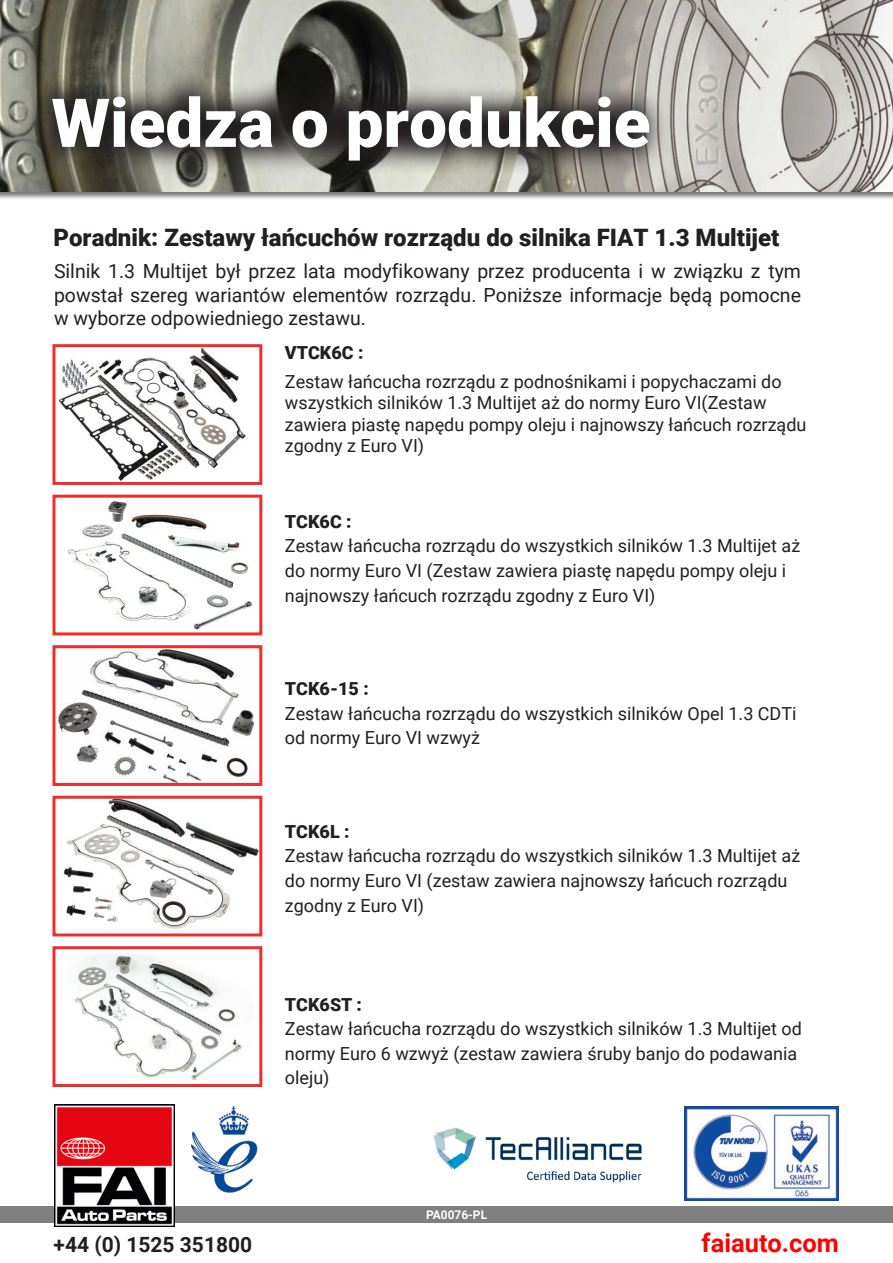
<style>
.page{position:relative;width:893px;height:1263px;background:#fff}
.page>*{position:absolute;margin:0;border:0;box-sizing:border-box;transform-origin:0 0}
.t1{font:900 67.5px "Roboto";color:#fff}
.t2{font:700 25.5px "Roboto";color:#f00}
.t3{font:900 24px "Roboto";color:#231f20}
.t4{font:700 21px "Roboto";color:#231f20}
.t5{font:19.5px/23.4px "Roboto";color:#231f20;text-align:justify}
.t6{font:18px/24.6px "Roboto";color:#231f20}
.t7{font:700 12px "Roboto";color:#fff}
.s1{font-weight:900}
</style>
<div class="page">
<div style="left:0;top:0;width:893px;height:200px;background:#231f20;opacity:.63"></div>
<img style="left:0;top:0;width:893px;height:191px">
<svg style="left:27px;top:68px;width:642px;height:107px;background:#5f5c57"></svg>
<img style="left:684px;top:1106px;width:155px;height:95px">
<div style="left:0;top:1206px;width:893px;height:17px;background:#808080"></div>
<img style="left:54px;top:1104px;width:121px;height:122px">
<img style="left:433px;top:1127px;width:209px;height:56px">
<img style="left:192px;top:1106px;width:66px;height:87px">
<img style="left:58px;top:348px;width:188px;height:133px">
<div style="left:52px;top:344px;width:210px;height:141px;border:3px solid #ee2d2d"></div>
<img style="left:68px;top:501px;width:184px;height:129px">
<div style="left:52px;top:495px;width:210px;height:140px;border:3px solid #ee2d2d"></div>
<img style="left:57px;top:649px;width:198px;height:133px">
<div style="left:52px;top:645px;width:210px;height:141px;border:3px solid #ee2d2d"></div>
<img style="left:63px;top:800px;width:195px;height:129px">
<div style="left:52px;top:796px;width:210px;height:140px;border:3px solid #ee2d2d"></div>
<img style="left:74px;top:954px;width:170px;height:127px">
<div style="left:52px;top:946px;width:210px;height:141px;border:3px solid #ee2d2d"></div>
<p class="t1" style="left:51px;top:76px;width:600px">Wiedza o produkcie</p>
<p class="t3" style="left:53px;top:221px;width:727px">Poradnik: Zestawy łańcuchów rozrządu do silnika FIAT 1.3 Multijet</p>
<p class="t5" style="left:54px;top:259px;width:748px">Silnik 1.3 Multijet był przez lata modyfikowany przez producenta i w związku z tym powstał szereg wariantów elementów rozrządu. Poniższe informacje będą pomocne w wyborze odpowiedniego zestawu.</p>
<p class="t6" style="left:285px;top:338px;width:498px;line-height:28.8px"><span class="s1">VTCK6C :<br></span>Zestaw łańcucha rozrządu z podnośnikami i popychaczami do</p>
<p class="t6" style="left:285px;top:392px;width:523px;line-height:21.3px">wszystkich silników 1.3 Multijet aż do normy Euro VI(Zestaw zawiera piastę napędu pompy oleju i najnowszy łańcuch rozrządu zgodny z Euro VI)</p>
<p class="t6" style="left:285px;top:508px;width:517px"><span class="s1">TCK6C :<br></span>Zestaw łańcucha rozrządu do wszystkich silników 1.3 Multijet aż do normy Euro VI (Zestaw zawiera piastę napędu pompy oleju i najnowszy łańcuch rozrządu zgodny z Euro VI)</p>
<p class="t6" style="left:285px;top:676px;width:513px"><span class="s1">TCK6-15 :<br></span>Zestaw łańcucha rozrządu do wszystkich silników Opel 1.3 CDTi od normy Euro VI wzwyż</p>
<p class="t6" style="left:285px;top:818px;width:517px"><span class="s1">TCK6L :<br></span>Zestaw łańcucha rozrządu do wszystkich silników 1.3 Multijet aż do normy Euro VI (zestaw zawiera najnowszy łańcuch rozrządu zgodny z Euro VI)</p>
<p class="t6" style="left:285px;top:991px;width:518px"><span class="s1">TCK6ST :<br></span>Zestaw łańcucha rozrządu do wszystkich silników 1.3 Multijet od normy Euro 6 wzwyż (zestaw zawiera śruby banjo do podawania oleju)</p>
<p class="t7" style="left:426px;top:1207px;width:63px">PA0076-PL</p>
<p class="t4" style="left:54px;top:1230px;width:200px">+44 (0) 1525 351800</p>
<p class="t2" style="left:702px;top:1225px;width:139px">faiauto.com</p>
</div>
